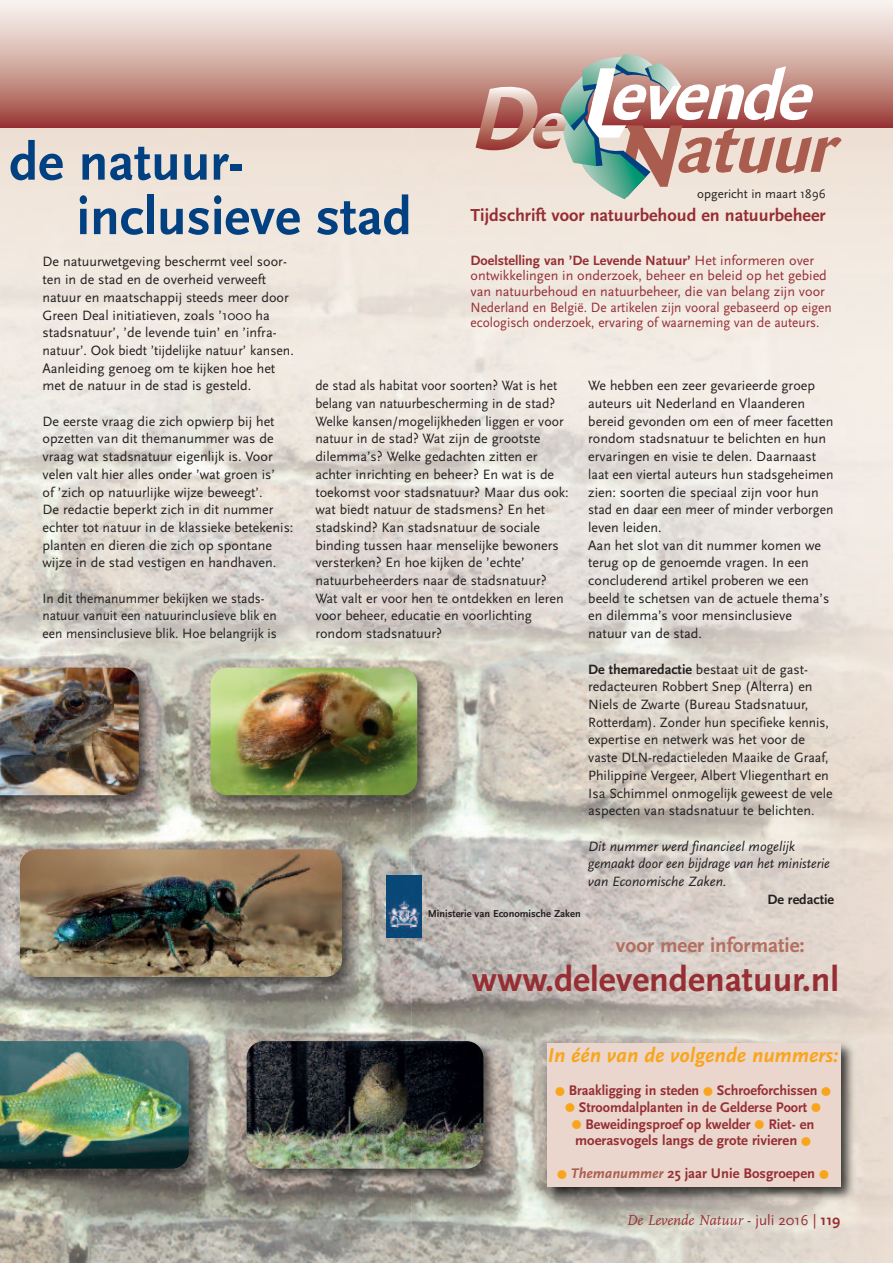
<style>
.page{position:relative;width:893px;height:1263px;background:#fff}
.page>*{position:absolute;margin:0;border:0;box-sizing:border-box;transform-origin:0 0}
.t1{font:700 54.45px/54.4px "Scala Sans";color:#014181}
.t2{font:700 36.15px "Scala Sans";color:#962e33}
.t3{font:italic 700 21px "Scala Sans";color:#f9a51b}
.t4{font:700 21px "Scala Sans";color:#b36f60}
.t5{font:700 18.15px "Scala Sans";color:#962e33}
.t6{font:italic 15px "FF Scala";color:#962e33}
.t7{font:700 14.55px/16.6px "Scala Sans";color:#962e33}
.t8{font:14.1px/17.7px "Scala Sans";color:#231f20}
.t9{font:14.1px/17.7px "Scala Sans";color:#231f20;scale:.95 1}
.t10{font:14.1px/15.6px "Scala Sans";color:#962e33}
.t11{font:italic 14.1px/17.7px "Scala Sans";color:#231f20}
.t12{font:700 14.1px "Scala Sans";color:#231f20}
.t13{font:12.9px "Scala Sans";color:#231f20}
.t14{font:700 10.5px "Scala Sans";color:#231f20}
.s1{font-weight:700}
.s2{font-size:27.9px;color:#f9a51b}
.s3{font-style:italic;color:#aa5d4f}
.s4{font-family:"Scala Sans";font-style:normal}
.s5{font-family:"Scala Sans";font-weight:700;font-style:normal}
</style>
<div class="page">
<img style="left:0;top:128px;width:893px;height:1135px">
<svg style="left:0;top:0;width:893px;height:128px;background:#d5afa8"></svg>
<svg style="left:475px;top:53px;width:367px;height:146px;background:#c9aea5"></svg>
<img style="left:240px;top:1035px;width:263px;height:153px">
<img style="left:247px;top:1041px;width:236px;height:128px;border-radius:17px">
<img style="left:0;top:662px;width:158px;height:153px">
<img style="left:0;top:668px;width:139px;height:127px">
<img style="left:0;top:1035px;width:208px;height:153px">
<img style="left:0;top:1041px;width:189px;height:128px">
<img style="left:13px;top:843px;width:348px;height:154px">
<img style="left:20px;top:849px;width:322px;height:128px;border-radius:17px">
<img style="left:204px;top:662px;width:232px;height:153px">
<img style="left:210px;top:668px;width:207px;height:127px;border-radius:17px">
<img style="left:0;top:842px;width:8px;height:153px">
<img style="left:541px;top:1037px;width:319px;height:169px">
<div style="left:548px;top:1043px;width:293px;height:144px;background:#ead6cd"></div>
<img style="left:386px;top:876px;width:36px;height:61px">
<h1 class="t1" style="left:77px;top:134px;width:337px;text-indent:-67px">de natuur&shy;inclusieve stad</h1>
<p class="t8" style="left:42px;top:253px;width:253px">De natuurwetgeving beschermt veel soor&shy;ten in de stad en de overheid verweeft natuur en maatschappij steeds meer door Green Deal initiatieven, zoals ’1000 ha stadsnatuur’, ’de levende tuin’ en ’infra&shy;natuur’. Ook biedt ’tijdelijke natuur’ kansen.<br>Aanleiding genoeg om te kijken hoe het met de natuur in de stad is gesteld.</p>
<p class="t8" style="left:42px;top:412px;width:253px">De eerste vraag die zich opwierp bij het opzetten van dit themanummer was de vraag wat stadsnatuur eigenlijk is. Voor velen valt hier alles onder ’wat groen is’<br>of ’zich op natuurlijke wijze beweegt’.<br>De redactie beperkt zich in dit nummer echter tot natuur in de klassieke betekenis: planten en dieren die zich op spontane wijze in de stad vestigen en handhaven.</p>
<p class="t9" style="left:42px;top:589px;width:248px">In dit themanummer bekijken we stads&shy;natuur vanuit een natuurinclusieve blik en een mensinclusieve blik. Hoe belangrijk is</p>
<p class="t13" style="left:697px;top:186px;width:130px">opgericht in maart 1896</p>
<p class="t5" style="left:470px;top:204px;width:357px">Tijdschrift voor natuurbehoud en natuurbeheer</p>
<p class="t10" style="left:470px;top:252px;width:363px"><span class="s1">Doelstelling van ’De Levende Natuur’</span> Het informeren over ontwikkelingen in onderzoek, beheer en beleid op het gebied van natuurbehoud en natuurbeheer, die van belang zijn voor Nederland en België. De artikelen zijn vooral gebaseerd op eigen ecologisch onderzoek, ervaring of waarneming van de auteurs.</p>
<p class="t9" style="left:315px;top:377px;width:268px">de stad als habitat voor soorten? Wat is het belang van natuurbescherming in de stad?<br>Welke kansen/mogelijkheden liggen er voor natuur in de stad? Wat zijn de grootste dilemma’s? Welke gedachten zitten er achter inrichting en beheer? En wat is de toekomst voor stadsnatuur? Maar dus ook: wat biedt natuur de stadsmens? En het stadskind? Kan stadsnatuur de sociale binding tussen haar menselijke bewoners versterken? En hoe kijken de ’echte’ natuurbeheerders naar de stadsnatuur?<br>Wat valt er voor hen te ontdekken en leren voor beheer, educatie en voorlichting rondom stadsnatuur?</p>
<p class="t8" style="left:588px;top:377px;width:247px">We hebben een zeer gevarieerde groep auteurs uit Nederland en Vlaanderen bereid gevonden om een of meer facetten rondom stadsnatuur te belichten en hun ervaringen en visie te delen. Daarnaast laat een viertal auteurs hun stadsgeheimen zien: soorten die speciaal zijn voor hun stad en daar een meer of minder verborgen leven leiden.<br>Aan het slot van dit nummer komen we terug op de genoemde vragen. In een concluderend artikel proberen we een beeld te schetsen van de actuele thema’s en dilemma’s voor mensinclusieve natuur van de stad.</p>
<p class="t8" style="left:588px;top:660px;width:246px"><span class="s1">De themaredactie</span> bestaat uit de gast&shy;redacteuren Robbert Snep (Alterra) en Niels de Zwarte (Bureau Stadsnatuur, Rotterdam). Zonder hun specifieke kennis, expertise en netwerk was het voor de vaste DLN-redactieleden Maaike de Graaf, Philippine Vergeer, Albert Vliegenthart en Isa Schimmel onmogelijk geweest de vele aspecten van stadsnatuur te belichten.</p>
<p class="t11" style="left:588px;top:837px;width:243px">Dit nummer werd financieel mogelijk gemaakt door een bijdrage van het ministerie van Economische Zaken.</p>
<p class="t12" style="left:767px;top:890px;width:68px">De redactie</p>
<p class="t14" style="left:428px;top:907px;width:155px">Ministerie van Economische Zaken</p>
<h3 class="t4" style="left:616px;top:932px;width:191px">voor meer informatie:</h3>
<h2 class="t2" style="left:472px;top:957px;width:369px">www.delevendenatuur.nl</h2>
<h3 class="t3" style="left:548px;top:1043px;width:292px">In één van de volgende nummers:</h3>
<p class="t7" style="left:555px;top:1082px;width:278px"><span class="s2">•</span> Braakligging in steden <span class="s2">•</span> Schroeforchissen <span class="s2">•</span></p>
<p class="t7" style="left:565px;top:1099px;width:257px"><span class="s2">•</span> Stroomdalplanten in de Gelderse Poort <span class="s2">•</span></p>
<p class="t7" style="left:572px;top:1115px;width:244px"><span class="s2">•</span> Beweidingsproef op kwelder <span class="s2">•</span> Riet- en moerasvogels langs de grote rivieren <span class="s2">•</span></p>
<p class="t7" style="left:557px;top:1165px;width:273px"><span class="s2">•</span> <span class="s3">Themanummer</span> 25 jaar Unie Bosgroepen <span class="s2">•</span></p>
<p class="t6" style="left:627px;top:1211px;width:215px">De Levende Natuur <span class="s4">- juli 2016 |</span> <span class="s5">119</span></p>
</div>
